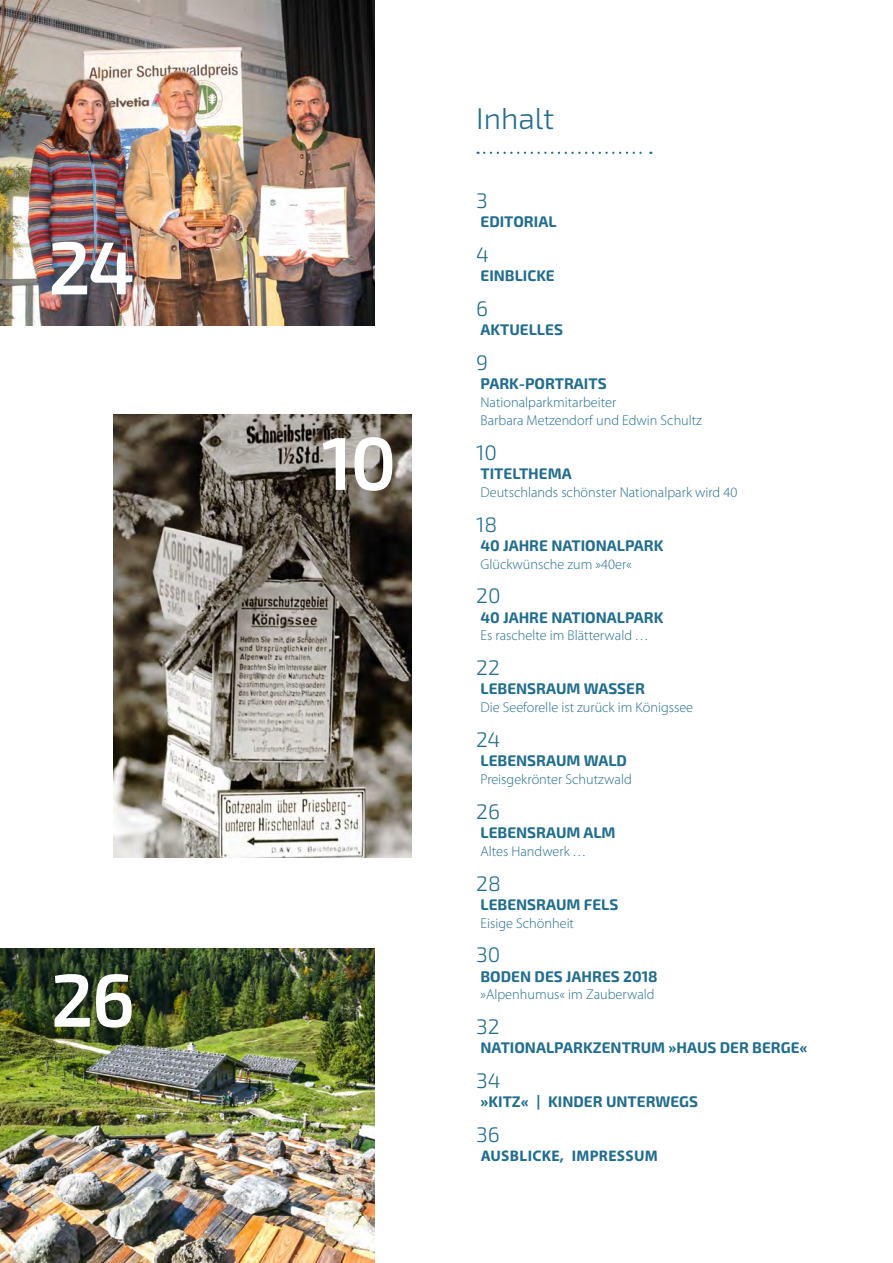
<style>
.page{position:relative;width:893px;height:1263px;background:#fff}
.page>*{position:absolute;margin:0;border:0;box-sizing:border-box;transform-origin:0 0}
.P_-_Themen-Seitenzah{font:600 75px "Exo 2";color:#fff}
.H1_-_Inhalt{font:300 30px "Exo 2";color:#216d8f}
.P_-_Inhalt_-_Seitenz{font:300 21px "Exo 2";color:#216d8f}
.P_-_Inhalt_-_Thema{font:700 15.3px "Exo 2";color:#216d8f}
.P_-_Inhalt_-_Thema-2{font:700 15.3px "Myriad Pro";letter-spacing:.02em;color:#216d8f}
.P_-_Inhalt_-_Unterti{font:300 14.25px/17.9px "Myriad Pro";color:#216d8f}
</style>
<div class="page">
<img style="left:0;top:948px;width:375px;height:315px">
<img style="left:113px;top:414px;width:299px;height:443px">
<img style="left:0;top:0;width:375px;height:325px">
<div style="left:42px;top:233px;width:100px;height:71px;background:#216d8f;opacity:.3"></div>
<svg style="left:484px;top:152px;width:167px;height:2px"></svg>
<p class="P_-_Themen-Seitenzah" style="left:48px;top:224px;width:89px">24</p>
<p class="P_-_Themen-Seitenzah" style="left:51px;top:956px;width:86px">26</p>
<p class="P_-_Themen-Seitenzah" style="left:322px;top:419px;width:76px">10</p>
<p class="H1_-_Inhalt" style="left:476px;top:101px;width:80px">Inhalt</p>
<p class="P_-_Inhalt_-_Seitenz" style="left:476px;top:189px;width:13px">3</p>
<p class="P_-_Inhalt_-_Thema" style="left:480px;top:213px;width:77px">EDITORIAL</p>
<p class="P_-_Inhalt_-_Seitenz" style="left:476px;top:243px;width:14px">4</p>
<p class="P_-_Inhalt_-_Thema" style="left:480px;top:267px;width:76px">EINBLICKE</p>
<p class="P_-_Inhalt_-_Seitenz" style="left:476px;top:297px;width:13px">6</p>
<p class="P_-_Inhalt_-_Thema" style="left:480px;top:321px;width:84px">AKTUELLES</p>
<p class="P_-_Inhalt_-_Seitenz" style="left:476px;top:351px;width:13px">9</p>
<p class="P_-_Inhalt_-_Thema" style="left:480px;top:375px;width:128px">PARK-PORTRAITS</p>
<p class="P_-_Inhalt_-_Unterti" style="left:480px;top:393px;width:223px">Nationalparkmitarbeiter<br>Barbara Metzendorf und Edwin Schultz</p>
<p class="P_-_Inhalt_-_Seitenz" style="left:476px;top:440px;width:22px">10</p>
<p class="P_-_Inhalt_-_Thema" style="left:480px;top:464px;width:93px">TITELTHEMA</p>
<p class="P_-_Inhalt_-_Unterti" style="left:480px;top:483px;width:258px">Deutschlands schönster Nationalpark wird 40</p>
<p class="P_-_Inhalt_-_Seitenz" style="left:476px;top:512px;width:22px">18</p>
<p class="P_-_Inhalt_-_Thema" style="left:480px;top:536px;width:185px">40 JAHRE NATIONALPARK</p>
<p class="P_-_Inhalt_-_Unterti" style="left:480px;top:555px;width:153px">Glückwünsche zum »40er«</p>
<p class="P_-_Inhalt_-_Seitenz" style="left:476px;top:584px;width:26px">20</p>
<p class="P_-_Inhalt_-_Thema" style="left:480px;top:608px;width:185px">40 JAHRE NATIONALPARK</p>
<p class="P_-_Inhalt_-_Unterti" style="left:480px;top:627px;width:170px">Es raschelte im Blätterwald …</p>
<p class="P_-_Inhalt_-_Seitenz" style="left:476px;top:656px;width:25px">22</p>
<p class="P_-_Inhalt_-_Thema" style="left:480px;top:680px;width:166px">LEBENSRAUM WASSER</p>
<p class="P_-_Inhalt_-_Unterti" style="left:480px;top:698px;width:214px">Die Seeforelle ist zurück im Königssee</p>
<p class="P_-_Inhalt_-_Seitenz" style="left:476px;top:727px;width:26px">24</p>
<p class="P_-_Inhalt_-_Thema" style="left:480px;top:752px;width:148px">LEBENSRAUM WALD</p>
<p class="P_-_Inhalt_-_Unterti" style="left:480px;top:770px;width:153px">Preisgekrönter Schutzwald</p>
<p class="P_-_Inhalt_-_Seitenz" style="left:476px;top:799px;width:25px">26</p>
<p class="P_-_Inhalt_-_Thema" style="left:480px;top:823px;width:137px">LEBENSRAUM ALM</p>
<p class="P_-_Inhalt_-_Unterti" style="left:480px;top:842px;width:108px">Altes Handwerk …</p>
<p class="P_-_Inhalt_-_Seitenz" style="left:476px;top:871px;width:26px">28</p>
<p class="P_-_Inhalt_-_Thema" style="left:480px;top:895px;width:139px">LEBENSRAUM FELS</p>
<p class="P_-_Inhalt_-_Unterti" style="left:480px;top:914px;width:95px">Eisige Schönheit</p>
<p class="P_-_Inhalt_-_Seitenz" style="left:476px;top:943px;width:26px">30</p>
<p class="P_-_Inhalt_-_Thema" style="left:480px;top:967px;width:179px">BODEN DES JAHRES 2018</p>
<p class="P_-_Inhalt_-_Unterti" style="left:480px;top:985px;width:176px">»Alpenhumus« im Zauberwald</p>
<p class="P_-_Inhalt_-_Seitenz" style="left:476px;top:1015px;width:25px">32</p>
<p class="P_-_Inhalt_-_Thema" style="left:480px;top:1039px;width:329px">NATIONALPARKZENTRUM »HAUS DER BERGE«</p>
<p class="P_-_Inhalt_-_Seitenz" style="left:476px;top:1068px;width:26px">34</p>
<p class="P_-_Inhalt_-_Thema" style="left:480px;top:1093px;width:219px">»KITZ« | KINDER UNTERWEGS</p>
<p class="P_-_Inhalt_-_Seitenz" style="left:476px;top:1122px;width:25px">36</p>
<p class="P_-_Inhalt_-_Thema-2" style="left:481px;top:1146px;width:179px">AUSBLICKE, IMPRESSUM</p>
</div>
